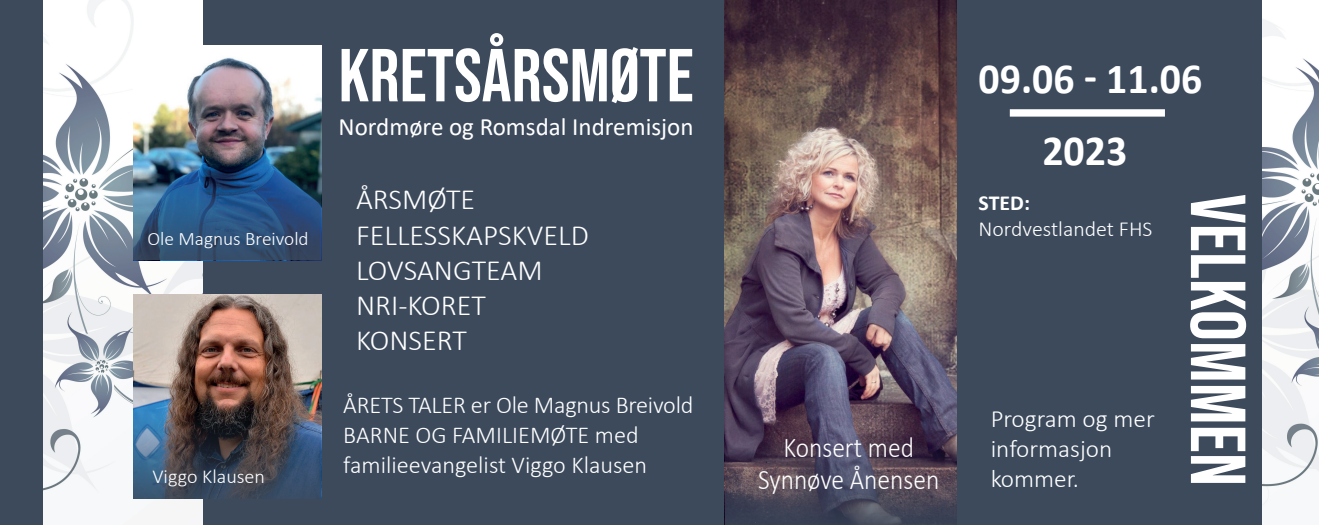
<style>
.page{position:relative;width:1319px;height:525px;background:#fff}
.page>*{position:absolute;margin:0;border:0;box-sizing:border-box;transform-origin:0 0}
.t1{font:77.75px "Bebas Neue";color:#fff}
.t2{font:74.75px "Bebas Neue";color:#fff}
.t3{font:700 43.08px "Calibri";color:#fff}
.t4{font:300 29.32px/35.2px "Calibri";color:#fff}
.t5{font:300 28.68px/31.8px "Calibri";color:#fff;text-align:center;scale:.89 1}
.t6{font:25px "Calibri";color:#fff}
.t7{font:300 24.8px/29.8px "Calibri";color:#fff}
.t8{font:300 24.27px/30.1px "Calibri";color:#fff}
.t9{font:300 21.43px "Calibri";color:#fff}
.t10{font:700 21.43px "Calibri";color:#fff}
.t11{font:300 19.75px "Calibri";color:#fff}
.t12{font:300 19px "Calibri";color:#fff}
</style>
<div class="page">
<div style="left:203px;top:0;width:602px;height:524px;background:#3c4a5c"></div>
<img style="left:43px;top:0;width:160px;height:499px">
<img style="left:134px;top:45px;width:187px;height:124px">
<img style="left:724px;top:0;width:233px;height:434px">
<div style="left:957px;top:0;width:304px;height:524px;background:#3c4a5c"></div>
<div style="left:1009px;top:109px;width:155px;height:7px;background:#fff"></div>
<img style="left:134px;top:294px;width:187px;height:114px">
<div style="left:0;top:0;width:43px;height:524px;background:#3c4a5c"></div>
<img style="left:1261px;top:0;width:57px;height:524px">
<svg style="left:134px;top:169px;width:187px;height:91px;background:#2b527b"></svg>
<img style="left:134px;top:408px;width:187px;height:90px">
<svg style="left:724px;top:434px;width:233px;height:90px;background:#4c4457"></svg>
<p class="t12" style="left:147px;top:226px;width:163px">Ole Magnus Breivold</p>
<p class="t11" style="left:152px;top:464px;width:114px">Viggo Klausen</p>
<h2 class="t2" style="left:338px;top:33px;width:357px">KRETSÅRSMØTE</h2>
<p class="t6" style="left:338px;top:110px;width:356px">Nordmøre og Romsdal Indremisjon</p>
<p class="t4" style="left:356px;top:182px;width:234px">ÅRSMØTE<br>FELLESSKAPSKVELD<br>LOVSANGTEAM<br>NRI-KORET<br>KONSERT</p>
<p class="t8" style="left:343px;top:389px;width:351px">ÅRETS TALER er Ole Magnus Breivold<br>BARNE OG FAMILIEMØTE med familieevangelist Viggo Klausen</p>
<p class="t5" style="left:758px;top:431px;width:205px">Konsert med<br>Synnøve Ånensen</p>
<h3 class="t3" style="left:978px;top:48px;width:225px">09.06 - 11.06</h3>
<h3 class="t3" style="left:1042px;top:120px;width:86px">2023</h3>
<p class="t10" style="left:978px;top:188px;width:53px">STED:</p>
<p class="t9" style="left:978px;top:215px;width:175px">Nordvestlandet FHS</p>
<p class="t7" style="left:990px;top:403px;width:165px">Program og mer informasjon kommer.</p>
<h1 class="t1" style="left:1261px;top:194px;width:293px;rotate:90deg">VELKOMMEN</h1>
</div>
